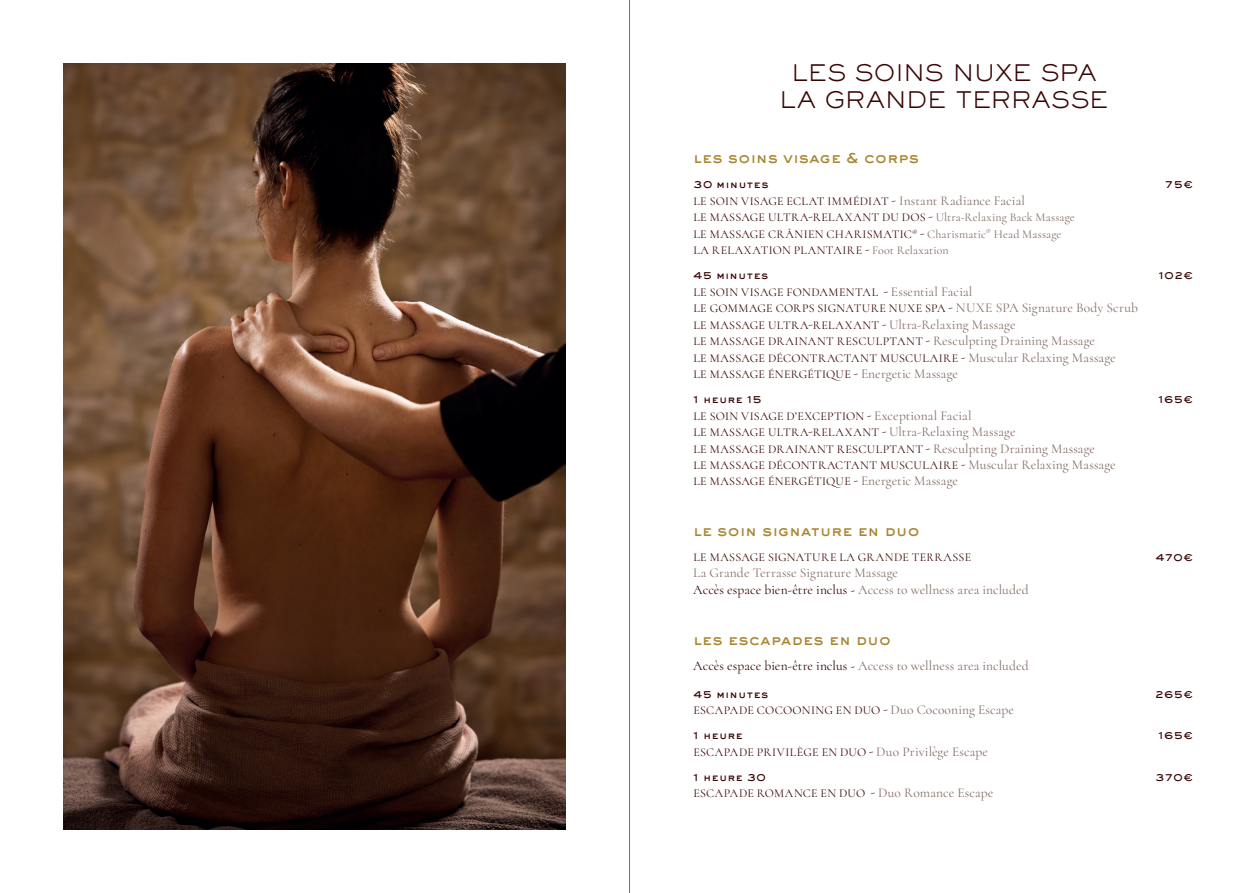
<style>
.page{position:relative;width:1259px;height:893px;background:#fff}
.page>*{position:absolute;margin:0;border:0;box-sizing:border-box;transform-origin:0 0}
.FR_Titre{font:300 22.5px/27px "Sackers Gothic Std";color:#390503;text-align:center}
.FR_Nom_soin{font:800 15px "Sackers Gothic Std";color:#a98631}
.FR_Texte_courant{font:13.5px/16.5px "Cormorant";letter-spacing:.005em;color:#866c65}
.FR_Nom_soin-2{font:13.5px "Cormorant";letter-spacing:.005em;color:#866c65}
.FR_Texte_courant-2{font:12px "Cormorant";letter-spacing:.025em;color:#390503}
.FR_Prix{font:800 10.5px "Sackers Gothic Std";letter-spacing:.02em;color:#390503}
.FR_Texte_courant-3{font:800 10.5px "Sackers Gothic Std";color:#390503}
.s1{font-size:13.5px;color:#866c65}
.s2{color:#866c65}
.s3{font-family:"Roboto Mono";font-weight:500;font-size:9.9px}
.s4{color:#390503}
</style>
<div class="page">
<hr style="left:629px;top:0;width:1px;height:893px;background:#866c65">
<img style="left:64px;top:64px;width:502px;height:765px">
<p class="FR_Titre" style="left:779px;top:59px;width:330px">LES SOINS NUXE SPA<br>LA GRANDE TERRASSE</p>
<p class="FR_Nom_soin" style="left:693px;top:148px;width:227px">les soins visage &amp; corps</p>
<p class="FR_Prix" style="left:693px;top:177px;width:77px">30 minutes</p>
<p class="FR_Prix" style="left:1164px;top:177px;width:30px">75€</p>
<p class="FR_Texte_courant-2" style="left:693px;top:194px;width:333px">LE SOIN VISAGE ECLAT IMMÉDIAT - <span class="s1">Instant Radiance Facial</span></p>
<p class="FR_Texte_courant-2" style="left:693px;top:210px;width:383px">LE MASSAGE ULTRA-RELAXANT DU DOS - <span class="s2">Ultra-Relaxing Back Massage</span></p>
<p class="FR_Texte_courant-2" style="left:693px;top:227px;width:370px">LE MASSAGE CRÂNIEN CHARISMATIC<sup>®</sup> - <span class="s2">Charismatic</span><sup>®</sup> <span class="s2">Head Massage</span></p>
<p class="FR_Texte_courant-2" style="left:693px;top:243px;width:257px">LA RELAXATION PLANTAIRE - <span class="s2">Foot Relaxation</span></p>
<p class="FR_Prix" style="left:693px;top:268px;width:77px">45 minutes</p>
<p class="FR_Prix" style="left:1158px;top:268px;width:36px"><span class="s3">1</span>02€</p>
<p class="FR_Texte_courant-2" style="left:693px;top:285px;width:281px">LE SOIN VISAGE FONDAMENTAL - <span class="s1">Essential Facial</span></p>
<p class="FR_Texte_courant-2" style="left:693px;top:301px;width:446px">LE GOMMAGE CORPS SIGNATURE NUXE SPA - <span class="s1">NUXE SPA Signature Body Scrub</span></p>
<p class="FR_Texte_courant-2" style="left:693px;top:318px;width:324px">LE MASSAGE ULTRA-RELAXANT - <span class="s1">Ultra-Relaxing Massage</span></p>
<p class="FR_Texte_courant-2" style="left:693px;top:334px;width:403px">LE MASSAGE DRAINANT RESCULPTANT - <span class="s1">Resculpting Draining Massage</span></p>
<p class="FR_Texte_courant-2" style="left:693px;top:351px;width:424px">LE MASSAGE DÉCONTRACTANT MUSCULAIRE - <span class="s1">Muscular Relaxing Massage</span></p>
<p class="FR_Texte_courant-2" style="left:693px;top:367px;width:266px">LE MASSAGE ÉNERGÉTIQUE - <span class="s1">Energetic Massage</span></p>
<p class="FR_Prix" style="left:693px;top:392px;width:70px"><span class="s3">1</span> heure <span class="s3">1</span>5</p>
<p class="FR_Prix" style="left:1158px;top:392px;width:36px"><span class="s3">1</span>65€</p>
<p class="FR_Texte_courant-2" style="left:693px;top:409px;width:280px">LE SOIN VISAGE D’EXCEPTION - <span class="s1">Exceptional Facial</span></p>
<p class="FR_Texte_courant-2" style="left:693px;top:425px;width:324px">LE MASSAGE ULTRA-RELAXANT - <span class="s1">Ultra-Relaxing Massage</span></p>
<p class="FR_Texte_courant-2" style="left:693px;top:442px;width:403px">LE MASSAGE DRAINANT RESCULPTANT - <span class="s1">Resculpting Draining Massage</span></p>
<p class="FR_Texte_courant-2" style="left:693px;top:458px;width:424px">LE MASSAGE DÉCONTRACTANT MUSCULAIRE - <span class="s1">Muscular Relaxing Massage</span></p>
<p class="FR_Texte_courant-2" style="left:693px;top:474px;width:266px">LE MASSAGE ÉNERGÉTIQUE - <span class="s1">Energetic Massage</span></p>
<p class="FR_Nom_soin" style="left:693px;top:520px;width:228px">le soin signature en duo</p>
<p class="FR_Texte_courant-2" style="left:693px;top:550px;width:279px">LE MASSAGE SIGNATURE LA GRANDE TERRASSE</p>
<p class="FR_Texte_courant-3" style="left:1155px;top:550px;width:39px">470€</p>
<p class="FR_Texte_courant" style="left:693px;top:565px;width:337px">La Grande Terrasse Signature Massage<br><span class="s4">Accès espace bien-être inclus -</span> Access to wellness area included</p>
<p class="FR_Nom_soin" style="left:693px;top:629px;width:200px">les escapades en duo</p>
<p class="FR_Nom_soin-2" style="left:693px;top:657px;width:337px"><span class="s4">Accès espace bien-être inclus -</span> Access to wellness area included</p>
<p class="FR_Prix" style="left:693px;top:687px;width:77px">45 minutes</p>
<p class="FR_Prix" style="left:1154px;top:687px;width:40px">265€</p>
<p class="FR_Texte_courant-2" style="left:693px;top:703px;width:322px">ESCAPADE COCOONING EN DUO - <span class="s1">Duo Cocooning Escape</span></p>
<p class="FR_Prix" style="left:693px;top:728px;width:51px"><span class="s3">1</span> heure</p>
<p class="FR_Prix" style="left:1158px;top:728px;width:36px"><span class="s3">1</span>65€</p>
<p class="FR_Texte_courant-2" style="left:693px;top:744px;width:296px">ESCAPADE PRIVILÈGE EN DUO - <span class="s1">Duo Privilège Escape</span></p>
<p class="FR_Prix" style="left:693px;top:770px;width:74px"><span class="s3">1</span> heure 30</p>
<p class="FR_Prix" style="left:1155px;top:770px;width:39px">370€</p>
<p class="FR_Texte_courant-2" style="left:693px;top:786px;width:301px">ESCAPADE ROMANCE EN DUO - <span class="s1">Duo Romance Escape</span></p>
</div>
